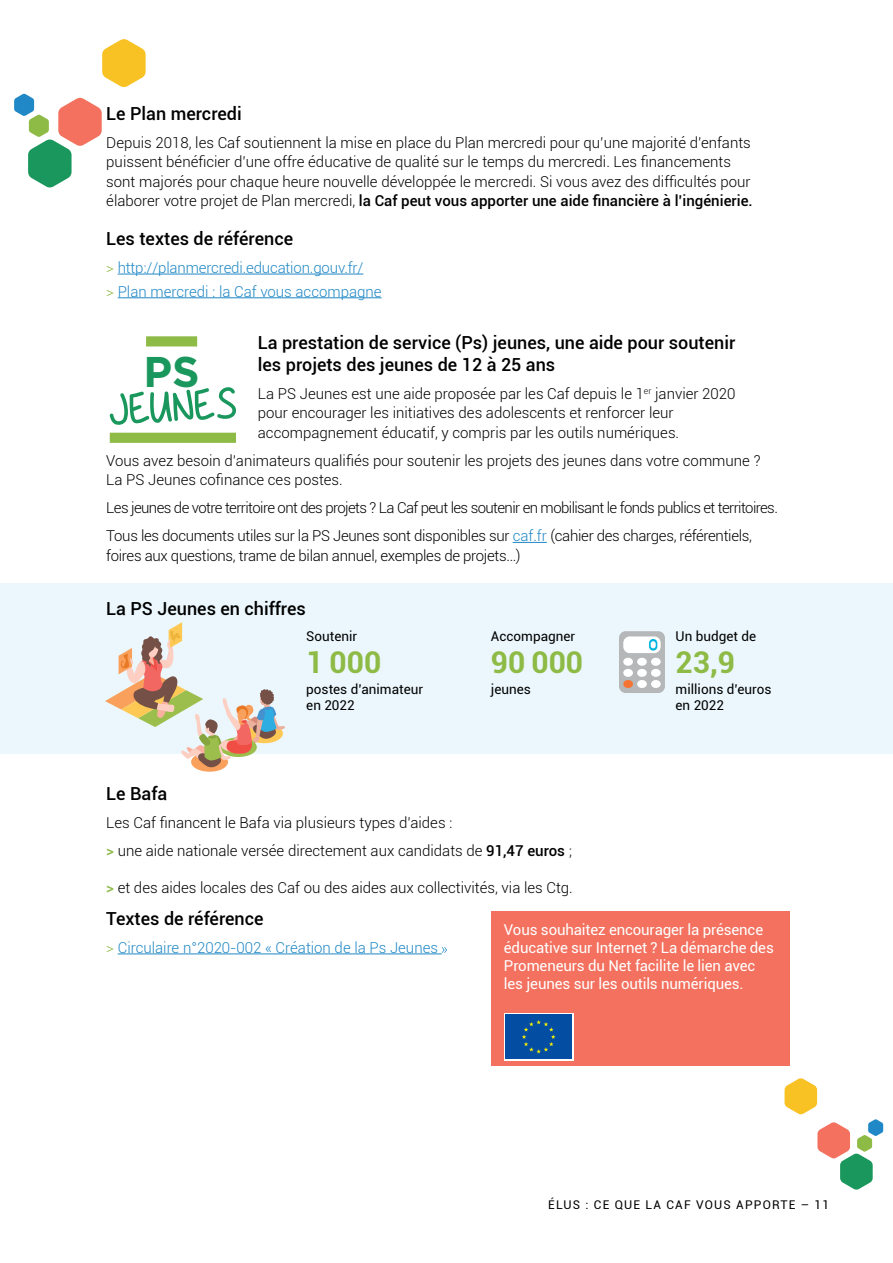
<style>
.page{position:relative;width:893px;height:1263px;background:#fff}
.page>*{position:absolute;margin:0;border:0;box-sizing:border-box;transform-origin:0 0}
.t1{font:700 42.9px "Gotham";color:#19975c}
.t2{font:700 30px "Roboto";color:#8eba46}
.t3{font:500 18px/21.6px "Roboto";color:#000}
.t4{font:300 15px/19.5px "Roboto";color:#000}
.t5{font:300 15px/28px "Roboto";letter-spacing:-.04em;color:#000}
.t6{font:15px/18px "Roboto";letter-spacing:-.01em;color:#fff}
.t7{font:300 15px/23.7px "Roboto";color:#2088c6}
.t8{font:300 15px "Roboto";letter-spacing:-.02em;color:#000}
.t9{font:13.5px/16.5px "Roboto";color:#000}
.t10{font:12px "Roboto";letter-spacing:.1em;color:#000}
.s1{font-weight:500}
.s2{color:#8eba46}
.s3{color:#2088c6}
.s4{font-weight:500;color:#8eba46}
</style>
<div class="page">
<svg style="left:102px;top:39px;width:44px;height:48px"></svg>
<svg style="left:14px;top:94px;width:88px;height:93px"></svg>
<svg style="left:784px;top:1078px;width:99px;height:111px"></svg>
<hr style="left:118px;top:274px;width:245px;height:1px;background:#2088c6">
<hr style="left:118px;top:297px;width:264px;height:1px;background:#2088c6">
<hr style="left:513px;top:542px;width:34px;height:1px;background:#2088c6">
<hr style="left:118px;top:953px;width:324px;height:1px;background:#2088c6">
<svg style="left:442px;top:947px;width:5px;height:6px"></svg>
<div style="left:491px;top:911px;width:299px;height:154px;background:#f3715e"></div>
<div style="left:146px;top:336px;width:51px;height:10px;background:#8eba46"></div>
<div style="left:110px;top:433px;width:126px;height:10px;background:#8eba46"></div>
<svg style="left:110px;top:387px;width:126px;height:38px"></svg>
<div style="left:504px;top:1013px;width:69px;height:47px;background:#034ea2"></div>
<svg style="left:522px;top:1020px;width:33px;height:33px"></svg>
<div style="left:0;top:583px;width:893px;height:171px;background:#ebf7fc"></div>
<svg style="left:191px;top:752px;width:37px;height:20px"></svg>
<svg style="left:105px;top:622px;width:180px;height:147px"></svg>
<svg style="left:619px;top:631px;width:46px;height:62px;background:#ced0d0"></svg>
<p class="t3" style="left:106px;top:102px;width:137px">Le Plan mercredi</p>
<p class="t4" style="left:106px;top:132px;width:648px">Depuis 2018, les Caf soutiennent la mise en place du Plan mercredi pour qu’une majorité d’enfants puissent bénéficier d’une offre éducative de qualité sur le temps du mercredi. Les financements sont majorés pour chaque heure nouvelle développée le mercredi. Si vous avez des difficultés pour élaborer votre projet de Plan mercredi, <span class="s1">la Caf peut vous apporter une aide financière à l’ingénierie.</span></p>
<p class="t3" style="left:106px;top:227px;width:188px">Les textes de référence</p>
<p class="t7" style="left:106px;top:255px;width:277px"><span class="s2">&gt;</span> http://planmercredi.education.gouv.fr/<br><span class="s2">&gt;</span> Plan mercredi : la Caf vous accompagne</p>
<p class="t3" style="left:258px;top:331px;width:479px">La prestation de service (Ps) jeunes, une aide pour soutenir les projets des jeunes de 12 à 25 ans</p>
<p class="t4" style="left:258px;top:383px;width:479px">La PS Jeunes est une aide proposée par les Caf depuis le 1<sup>er</sup> janvier 2020 pour encourager les initiatives des adolescents et renforcer leur accompagnement éducatif, y compris par les outils numériques.</p>
<p class="t4" style="left:106px;top:450px;width:656px">Vous avez besoin d’animateurs qualifiés pour soutenir les projets des jeunes dans votre commune ?<br>La PS Jeunes cofinance ces postes.</p>
<p class="t5" style="left:106px;top:493px;width:673px">Les jeunes de votre territoire ont des projets ? La Caf peut les soutenir en mobilisant le fonds publics et territoires.<br>Tous les documents utiles sur la PS Jeunes sont disponibles sur <span class="s3">caf.fr</span> (cahier des charges, référentiels,</p>
<p class="t8" style="left:106px;top:545px;width:416px">foires aux questions, trame de bilan annuel, exemples de projets…)</p>
<h1 class="t1" style="left:143px;top:343px;width:58px">PS</h1>
<p class="t3" style="left:106px;top:597px;width:201px">La PS Jeunes en chiffres</p>
<p class="t9" style="left:306px;top:628px;width:52px">Soutenir</p>
<h2 class="t2" style="left:306px;top:641px;width:76px">1 000</h2>
<p class="t9" style="left:306px;top:680px;width:118px">postes d’animateur en 2022</p>
<p class="t9" style="left:491px;top:628px;width:86px">Accompagner</p>
<h2 class="t2" style="left:491px;top:641px;width:94px">90 000</h2>
<p class="t9" style="left:491px;top:680px;width:42px">jeunes</p>
<p class="t3" style="left:106px;top:782px;width:62px">Le Bafa</p>
<p class="t4" style="left:106px;top:808px;width:467px;line-height:28px">Les Caf financent le Bafa via plusieurs types d’aides :<br><span class="s4">&gt;</span> une aide nationale versée directement aux candidats de <span class="s1">91,47 euros</span> ;</p>
<p class="t4" style="left:106px;top:877px;width:468px"><span class="s4">&gt;</span> et des aides locales des Caf ou des aides aux collectivités, via les Ctg.</p>
<p class="t9" style="left:676px;top:628px;width:82px">Un budget de</p>
<h2 class="t2" style="left:676px;top:641px;width:61px">23,9</h2>
<p class="t9" style="left:676px;top:680px;width:97px">millions d’euros en 2022</p>
<p class="t3" style="left:106px;top:907px;width:159px">Textes de référence</p>
<p class="t7" style="left:106px;top:935px;width:333px"><span class="s2">&gt;</span> Circulaire n°2020-002 « Création de la Ps Jeunes</p>
<p class="t6" style="left:504px;top:920px;width:271px">Vous souhaitez encourager la présence éducative sur Internet ? La démarche des Promeneurs du Net facilite le lien avec les jeunes sur les outils numériques.</p>
<p class="t10" style="left:548px;top:1196px;width:283px">Élus : ce que la Caf vous apporte – 11</p>
</div>
